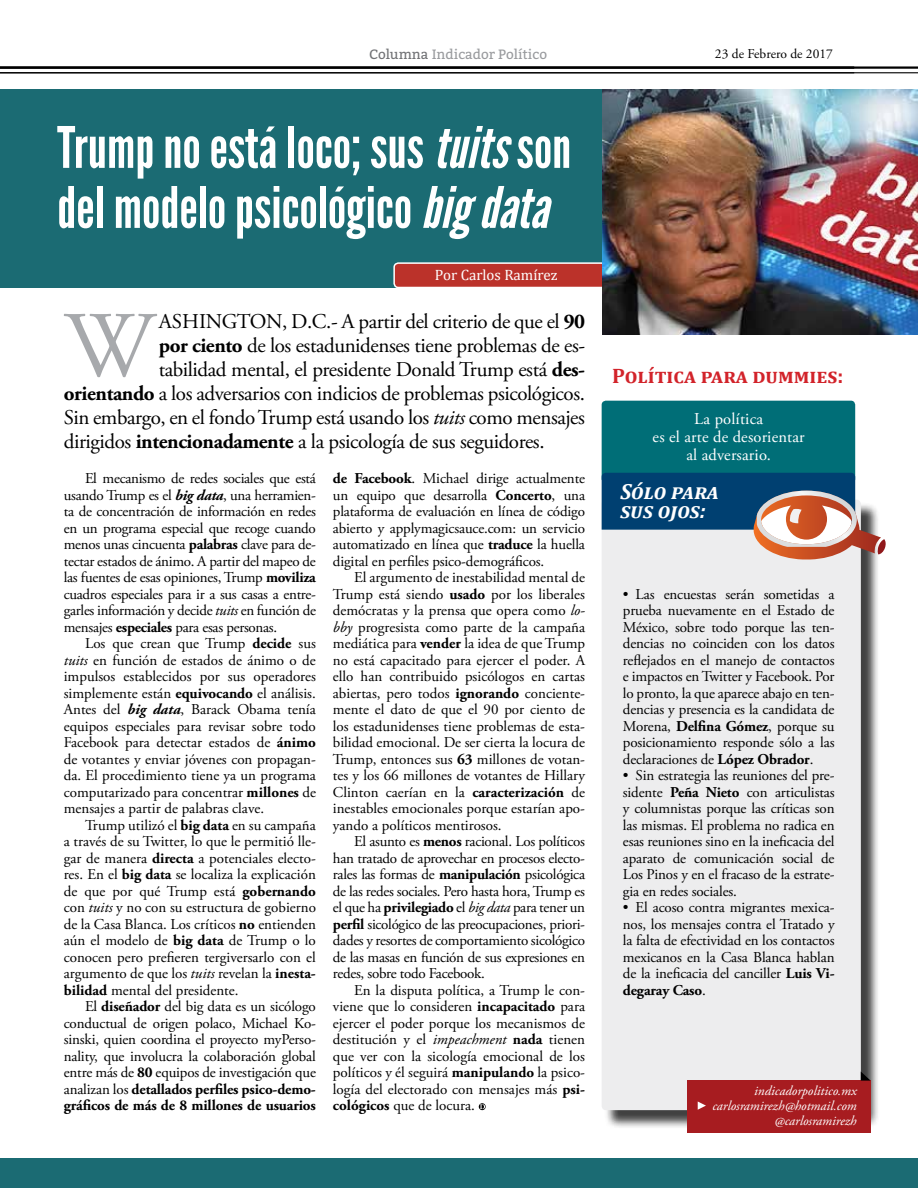
<style>
.page{position:relative;width:918px;height:1188px;background:#fff}
.page>*{position:absolute;margin:0;border:0;box-sizing:border-box;transform-origin:0 0}
.t1{font:93.45px "Adobe Garamond Pro";color:#a7a9ac}
.t2{font:57px/60px "League Gothic";color:#fff}
.t3{font:italic 700 21.9px/19.5px "Cambria";color:#fff}
.t4{font:21px "Adobe Garamond Pro";letter-spacing:-.02em;color:#000}
.t5{font:700 21px "Cambria";color:#d2232a}
.t6{font:16.5px/18px "Adobe Garamond Pro";letter-spacing:.01em;color:#fff;text-align:center}
.t7{font:15px/16.5px "Adobe Garamond Pro";letter-spacing:-.01em;color:#000;text-align:justify}
.t8{font:15px "Cambria";color:#fff}
.t9{font:italic 13.5px/15px "Adobe Garamond Pro";color:#fff;text-align:right}
.t10{font:13.5px "Bitter";color:#999b9e}
.t11{font:13.5px "Adobe Garamond Pro";color:#000}
.s1{color:#717275}
.s2{font-style:italic}
.s3{font-weight:700}
.s4{font-weight:700;font-style:italic}
</style>
<div class="page">
<hr style="left:0;top:66px;width:918px;height:3px;background:#000">
<hr style="left:0;top:72px;width:918px;height:1px;background:#000">
<div style="left:0;top:89px;width:918px;height:198px;background:#1b6b73"></div>
<div style="left:394px;top:263px;width:215px;height:24px;background:#bb322a;border-radius:4px"></div>
<div style="left:393px;top:262px;width:217px;height:26px;border:2px solid #fff;border-radius:4px"></div>
<svg style="left:479px;top:1103px;width:7px;height:7px"></svg>
<svg style="left:480px;top:1104px;width:5px;height:5px"></svg>
<div style="left:602px;top:401px;width:253px;height:82px;background:#006e77;border-radius:4px"></div>
<div style="left:604px;top:502px;width:276px;height:627px;background:#000;opacity:.75"></div>
<div style="left:602px;top:500px;width:259px;height:610px;background:#ededee;border-radius:4px"></div>
<svg style="left:602px;top:473px;width:284px;height:86px"></svg>
<div style="left:687px;top:1081px;width:184px;height:52px;background:#a71c20"></div>
<svg style="left:698px;top:1101px;width:8px;height:9px"></svg>
<svg style="left:861px;top:1071px;width:10px;height:10px"></svg>
<img style="left:602px;top:89px;width:316px;height:245px">
<div style="left:0;top:1158px;width:918px;height:30px;background:#1b6b73"></div>
<p class="t10" style="left:369px;top:45px;width:179px"><span class="s1">Columna</span> Indicador Político</p>
<h2 class="t2" style="left:57px;top:118px;width:516px">Trump no está loco; sus <span class="s2">tuits</span>son del modelo psicológico <span class="s2">bigdata</span></h2>
<p class="t8" style="left:435px;top:266px;width:124px">Por Carlos Ramírez</p>
<h1 class="t1" style="left:64px;top:290px;width:91px">W</h1>
<h3 class="t4" style="left:159px;top:308px;width:428px">ASHINGTON, D.C.- A partir del criterio de que el <span class="s3">90</span></h3>
<h3 class="t4" style="left:159px;top:332px;width:428px"><span class="s3">por ciento</span> de los estadunidenses tiene problemas de es-</h3>
<h3 class="t4" style="left:159px;top:356px;width:428px">tabilidad mental, el presidente Donald Trump está <span class="s3">des-</span></h3>
<h3 class="t4" style="left:64px;top:380px;width:523px"><span class="s3">orientando</span> a los adversarios con indicios de problemas psicológicos.</h3>
<h3 class="t4" style="left:64px;top:404px;width:523px">Sin embargo, en el fondo Trump está usando los <span class="s2">tuits</span> como mensajes</h3>
<h3 class="t4" style="left:64px;top:428px;width:482px">dirigidos <span class="s3">intencionadamente</span> a la psicología de sus seguidores.</h3>
<p class="t7" style="left:64px;top:471px;width:254px;text-indent:21px">El mecanismo de redes sociales que está usando Trump es el <span class="s4">big data</span>, una herramien&shy;ta de concentración de información en redes en un programa especial que recoge cuando menos unas cincuenta <span class="s3">palabras</span> clave para de&shy;tectar estados de ánimo. A partir del mapeo de las fuentes de esas opiniones, Trump <span class="s3">moviliza </span>cuadros especiales para ir a sus casas a entre&shy;garles información y decide <span class="s2">tuits</span> en función de mensajes <span class="s3">especiales</span> para esas personas.</p>
<p class="t7" style="left:64px;top:636px;width:254px;text-indent:21px">Los que crean que Trump <span class="s3">decide</span> sus <span class="s2">tuits</span> en función de estados de ánimo o de impulsos establecidos por sus operadores simplemente están <span class="s3">equivocando</span> el análisis.<br>Antes del <span class="s4">big data</span>, Barack Obama tenía equipos especiales para revisar sobre todo Facebook para detectar estados de <span class="s3">ánimo </span>de votantes y enviar jóvenes con propagan&shy;da. El procedimiento tiene ya un programa computarizado para concentrar <span class="s3">millones</span> de mensajes a partir de palabras clave.</p>
<p class="t7" style="left:64px;top:817px;width:254px;text-indent:21px">Trump utilizó el <span class="s3">big data</span> en su campaña a través de su Twitter, lo que le permitió lle&shy;gar de manera <span class="s3">directa</span> a potenciales electo&shy;res. En el <span class="s3">big data</span> se localiza la explicación de que por qué Trump está <span class="s3">gobernando </span>con <span class="s2">tuits</span> y no con su estructura de gobierno de la Casa Blanca. Los críticos <span class="s3">no</span> entienden aún el modelo de <span class="s3">big data</span> de Trump o lo conocen pero prefieren tergiversarlo con el argumento de que los <span class="s2">tuits</span> revelan la <span class="s3">inesta&shy;bilidad</span> mental del presidente.</p>
<p class="t7" style="left:64px;top:999px;width:254px;text-indent:21px">El <span class="s3">diseñador</span> del big data es un sicólogo conductual de origen polaco, Michael Ko&shy;sinski, quien coordina el proyecto myPerso&shy;nality, que involucra la colaboración global entre más de <span class="s3">80</span> equipos de investigación que analizan los <span class="s3">detallados perfiles psico-demo&shy;gráficos de más de 8 millones de usuarios</span></p>
<p class="t7" style="left:333px;top:471px;width:254px"><span class="s3">de Facebook</span>. Michael dirige actualmente un equipo que desarrolla <span class="s3">Concerto</span>, una plataforma de evaluación en línea de código abierto y applymagicsauce.com: un servicio automatizado en línea que <span class="s3">traduce</span> la huella digital en perfiles psico-demográficos.</p>
<p class="t7" style="left:333px;top:570px;width:254px;text-indent:21px">El argumento de inestabilidad mental de Trump está siendo <span class="s3">usado</span> por los liberales demócratas y la prensa que opera como <span class="s2">lo&shy;bby</span> progresista como parte de la campaña mediática para <span class="s3">vender</span> la idea de que Trump no está capacitado para ejercer el poder. A ello han contribuido psicólogos en cartas abiertas, pero todos <span class="s3">ignorando</span> conciente&shy;mente el dato de que el 90 por ciento de los estadunidenses tiene problemas de esta&shy;bilidad emocional. De ser cierta la locura de Trump, entonces sus <span class="s3">63</span> millones de votan&shy;tes y los 66 millones de votantes de Hillary Clinton caerían en la <span class="s3">caracterización</span> de inestables emocionales porque estarían apo&shy;yando a políticos mentirosos.</p>
<p class="t7" style="left:333px;top:834px;width:254px;text-indent:21px">El asunto es <span class="s3">menos</span> racional. Los políticos han tratado de aprovechar en procesos electo&shy;rales las formas de <span class="s3">manipulación</span> psicológica de las redes sociales. Pero hasta hora, Trump es el que ha <span class="s3">privilegiado</span> el <span class="s2">big data</span> para tener un <span class="s3">perfil</span> sicológico de las preocupaciones, priori&shy;dades y resortes de comportamiento sicológico de las masas en función de sus expresiones en redes, sobre todo Facebook.</p>
<p class="t7" style="left:333px;top:982px;width:254px;text-indent:21px">En la disputa política, a Trump le con&shy;viene que lo consideren <span class="s3">incapacitado</span> para ejercer el poder porque los mecanismos de destitución y el <span class="s2">impeachment</span> <span class="s3">nada</span> tienen que ver con la sicología emocional de los políticos y él seguirá <span class="s3">manipulando</span> la psico&shy;logía del electorado con mensajes más <span class="s3">psi&shy;cológicos</span> que de locura.</p>
<p class="t11" style="left:715px;top:46px;width:119px">23 de Febrero de 2017</p>
<h3 class="t5" style="left:612px;top:361px;width:233px">Política para dummies:</h3>
<p class="t6" style="left:653px;top:410px;width:154px">La política<br>es el arte de desorientar al adversario.</p>
<h3 class="t3" style="left:620px;top:481px;width:100px">Sólo para sus ojos:</h3>
<p class="t7" style="left:623px;top:586px;width:213px">• Las encuestas serán sometidas a prueba nuevamente en el Estado de México, sobre todo porque las ten&shy;dencias no coinciden con los datos reflejados en el manejo de contactos e impactos en Twitter y Facebook. Por lo pronto, la que aparece abajo en ten&shy;dencias y presencia es la candidata de Morena, <span class="s3">Delfina Gómez</span>, porque su posicionamiento responde sólo a las declaraciones de <span class="s3">López Obrador</span>.</p>
<p class="t7" style="left:623px;top:768px;width:213px">• Sin estrategia las reuniones del pre&shy;sidente <span class="s3">Peña Nieto</span> con articulistas y columnistas porque las críticas son las mismas. El problema no radica en esas reuniones sino en la ineficacia del aparato de comunicación social de Los Pinos y en el fracaso de la estrate&shy;gia en redes sociales.</p>
<p class="t7" style="left:623px;top:900px;width:213px">• El acoso contra migrantes mexica&shy;nos, los mensajes contra el Tratado y la falta de efectividad en los contactos mexicanos en la Casa Blanca hablan de la ineficacia del canciller <span class="s3">Luis Vi&shy;degaray Caso</span>.</p>
<p class="t9" style="left:712px;top:1084px;width:146px">indicadorpolitico.mx carlosramirezh@hotmail.com @carlosramirezh</p>
</div>
